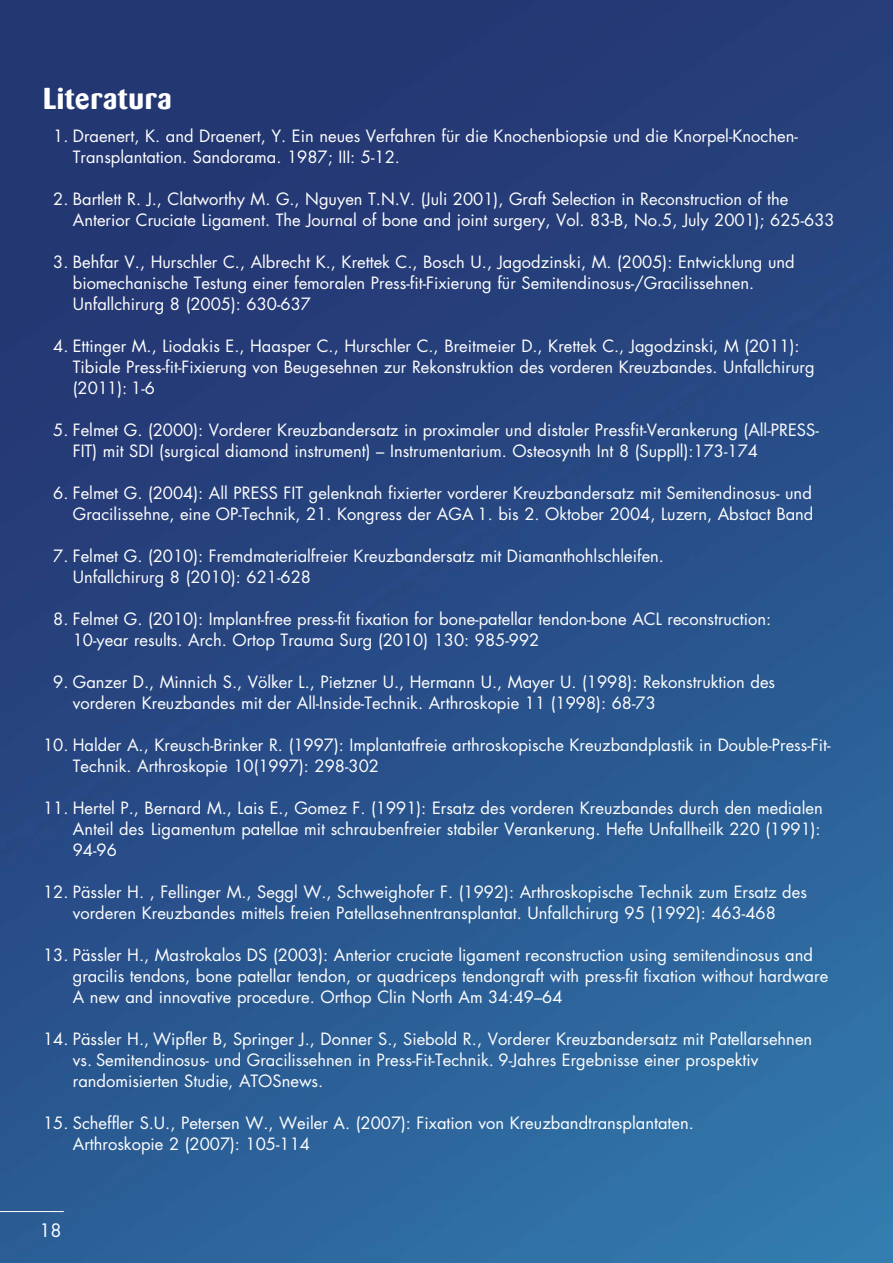
<style>
.page{position:relative;width:893px;height:1263px;background:#fff}
.page>*{position:absolute;margin:0;border:0;box-sizing:border-box;transform-origin:0 0}
.t1{font:700 30px "Barmeno BQ";letter-spacing:.025em;color:#fff}
.t2{font:18px "Futura";color:#fff}
.t3{font:16.5px/21px "Futura";color:#fff}
</style>
<div class="page">
<img style="left:0;top:0;width:892px;height:1263px">
<hr style="left:0;top:1211px;width:64px;height:1px;background:#fff">
<h1 class="t1" style="left:43px;top:86px;width:130px">Literatura</h1>
<p class="t3" style="left:73px;top:126px;width:726px;text-indent:-19px">1. Draenert, K. and Draenert, Y. Ein neues Verfahren für die Knochenbiopsie und die Knorpel-Knochen-<br>Transplantation. Sandorama. 1987; III: 5-12.</p>
<p class="t3" style="left:73px;top:189px;width:763px;text-indent:-19px">2. Bartlett R. J., Clatworthy M. G., Nguyen T.N.V. (Juli 2001), Graft Selection in Reconstruction of the<br>Anterior Cruciate Ligament. The Journal of bone and joint surgery, Vol. 83-B, No.5, July 2001); 625-633</p>
<p class="t3" style="left:73px;top:252px;width:723px;text-indent:-19px">3. Behfar V., Hurschler C., Albrecht K., Krettek C., Bosch U., Jagodzinski, M. (2005): Entwicklung und biomechanische Testung einer femoralen Press-fit-Fixierung für Semitendinosus-/Gracilissehnen.<br>Unfallchirurg 8 (2005): 630-637</p>
<p class="t3" style="left:73px;top:336px;width:743px;text-indent:-19px">4. Ettinger M., Liodakis E., Haasper C., Hurschler C., Breitmeier D., Krettek C., Jagodzinski, M (2011):<br>Tibiale Press-fit-Fixierung von Beugesehnen zur Rekonstruktion des vorderen Kreuzbandes. Unfallchirurg (2011): 1-6</p>
<p class="t3" style="left:73px;top:420px;width:747px;text-indent:-19px">5. Felmet G. (2000): Vorderer Kreuzbandersatz in proximaler und distaler Pressfit-Verankerung (All-PRESS-<br>FIT) mit SDI (surgical diamond instrument) – Instrumentarium. Osteosynth Int 8 (Suppll):173-174</p>
<p class="t3" style="left:53px;top:483px;width:761px;text-align:right">6. Felmet G. (2004): All PRESS FIT gelenknah fixierter vorderer Kreuzbandersatz mit Semitendinosus- und<br>Gracilissehne, eine OP-Technik, 21. Kongress der AGA 1. bis 2. Oktober 2004, Luzern, Abstact Band</p>
<p class="t3" style="left:73px;top:546px;width:592px;text-indent:-19px">7. Felmet G. (2010): Fremdmaterialfreier Kreuzbandersatz mit Diamanthohlschleifen.<br>Unfallchirurg 8 (2010): 621-628</p>
<p class="t3" style="left:73px;top:609px;width:700px;text-indent:-19px">8. Felmet G. (2010): Implant-free press-fit fixation for bone-patellar tendon-bone ACL reconstruction:<br>10-year results. Arch. Ortop Trauma Surg (2010) 130: 985-992</p>
<p class="t3" style="left:73px;top:672px;width:703px;text-indent:-19px">9. Ganzer D., Minnich S., Völker L., Pietzner U., Hermann U., Mayer U. (1998): Rekonstruktion des vorderen Kreuzbandes mit der All-Inside-Technik. Arthroskopie 11 (1998): 68-73</p>
<p class="t3" style="left:73px;top:735px;width:759px;text-indent:-30px">10. Halder A., Kreusch-Brinker R. (1997): Implantatfreie arthroskopische Kreuzbandplastik in Double-Press-Fit-<br>Technik. Arthroskopie 10(1997): 298-302</p>
<p class="t3" style="left:73px;top:798px;width:751px;text-indent:-30px">11. Hertel P., Bernard M., Lais E., Gomez F. (1991): Ersatz des vorderen Kreuzbandes durch den medialen<br>Anteil des Ligamentum patellae mit schraubenfreier stabiler Verankerung. Hefte Unfallheilk 220 (1991):<br>94-96</p>
<p class="t3" style="left:43px;top:882px;width:765px;text-align:center">12. Pässler H. , Fellinger M., Seggl W., Schweighofer F. (1992): Arthroskopische Technik zum Ersatz des vorderen Kreuzbandes mittels freien Patellasehnentransplantat. Unfallchirurg 95 (1992): 463-468</p>
<p class="t3" style="left:73px;top:945px;width:757px;text-indent:-30px">13. Pässler H., Mastrokalos DS (2003): Anterior cruciate ligament reconstruction using semitendinosus and gracilis tendons, bone patellar tendon, or quadriceps tendongraft with press-fit fixation without hardware<br>A new and innovative procedure. Orthop Clin North Am 34:49–64</p>
<p class="t3" style="left:73px;top:1029px;width:741px;text-indent:-30px">14. Pässler H., Wipfler B, Springer J., Donner S., Siebold R., Vorderer Kreuzbandersatz mit Patellarsehnen vs. Semitendinosus- und Gracilissehnen in Press-Fit-Technik. 9-Jahres Ergebnisse einer prospektiv randomisierten Studie, ATOSnews.</p>
<p class="t3" style="left:73px;top:1113px;width:622px;text-indent:-30px">15. Scheffler S.U., Petersen W., Weiler A. (2007): Fixation von Kreuzbandtransplantaten.<br>Arthroskopie 2 (2007): 105-114</p>
<p class="t2" style="left:39px;top:1222px;width:24px">18</p>
</div>
